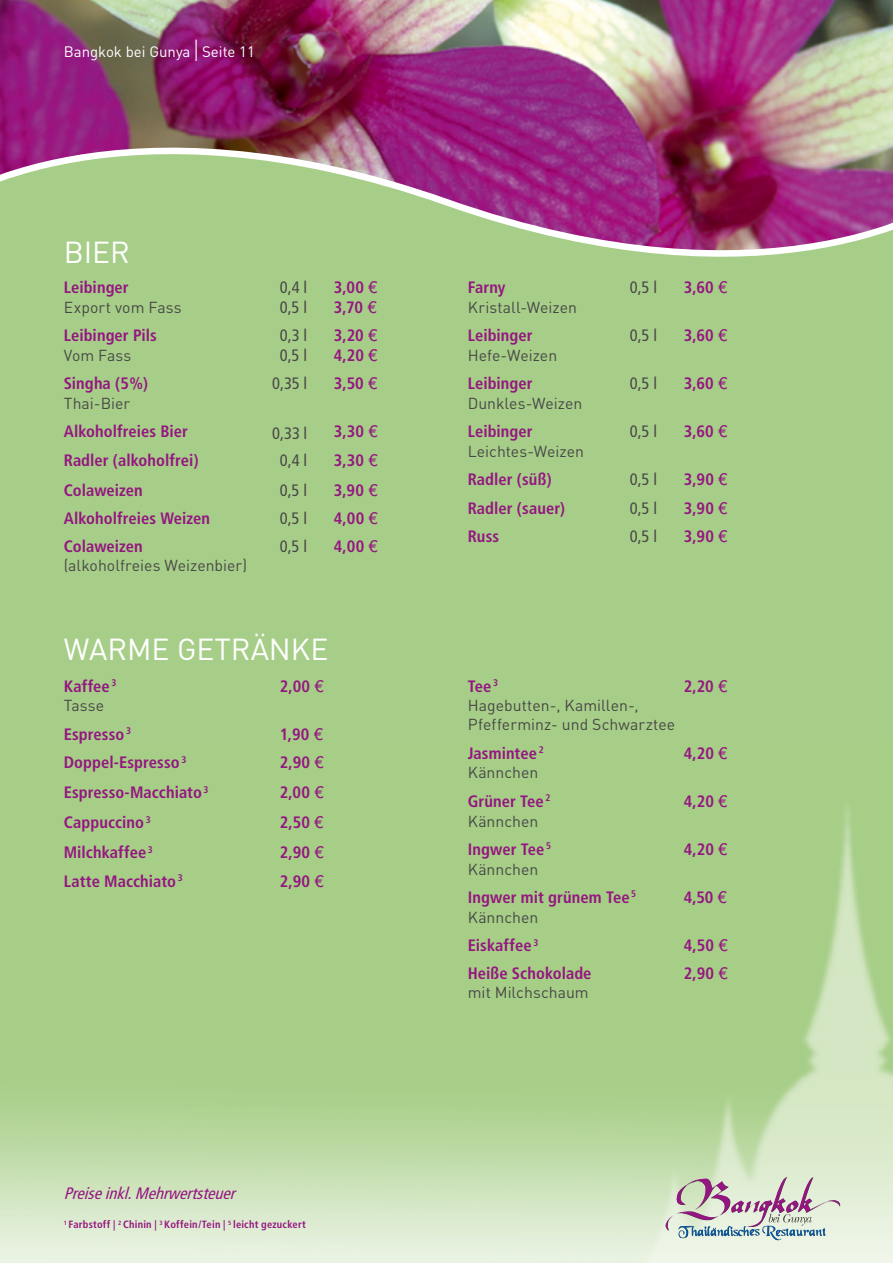
<style>
.page{position:relative;width:893px;height:1263px;background:#a7ce88}
.page>*{position:absolute;margin:0;border:0;box-sizing:border-box;transform-origin:0 0}
.t1{font:30px "DIN";color:#fff}
.t2{font:700 condensed 16.5px "Frutiger";letter-spacing:.005em;color:#941680}
.t3{font:condensed 16.5px "Frutiger";color:#484847}
.t4{font:italic condensed 16.5px "Frutiger";color:#941680}
.t5{font:15.75px/19.8px "DIN";color:#484847}
.t6{font:15px "DIN";color:#fff}
.t7{font:700 condensed 10.5px "Frutiger";letter-spacing:.02em;color:#941680}
.s1{font-size:30px}
.s2{font-family:"LT Euro Money";font-weight:400;font-stretch:normal}
</style>
<div class="page">
<img style="left:0;top:0;width:893px;height:257px">
<img style="left:0;top:808px;width:893px;height:455px">
<svg style="left:665px;top:1176px;width:176px;height:64px;background:#cacac6"></svg>
<p class="t6" style="left:64px;top:42px;width:193px">Bangkok bei Gunya <span class="s1">I</span> Seite 11</p>
<h1 class="t1" style="left:64px;top:233px;width:68px">BIER</h1>
<p class="t2" style="left:64px;top:277px;width:66px">Leibinger</p>
<p class="t3" style="left:280px;top:278px;width:29px">0,4 l</p>
<p class="t2" style="left:334px;top:277px;width:45px">3,00 <span class="s2">5</span></p>
<p class="t5" style="left:64px;top:297px;width:119px">Export vom Fass</p>
<p class="t3" style="left:280px;top:297px;width:29px">0,5 l</p>
<p class="t2" style="left:334px;top:297px;width:44px">3,70 <span class="s2">5</span></p>
<p class="t2" style="left:64px;top:326px;width:95px">Leibinger Pils</p>
<p class="t3" style="left:280px;top:326px;width:29px">0,3 l</p>
<p class="t2" style="left:334px;top:326px;width:45px">3,20 <span class="s2">5</span></p>
<p class="t5" style="left:64px;top:345px;width:69px">Vom Fass</p>
<p class="t3" style="left:280px;top:346px;width:29px">0,5 l</p>
<p class="t2" style="left:334px;top:345px;width:45px">4,20 <span class="s2">5</span></p>
<p class="t2" style="left:64px;top:374px;width:86px">Singha (5%)</p>
<p class="t2" style="left:334px;top:374px;width:45px">3,50 <span class="s2">5</span></p>
<p class="t5" style="left:64px;top:393px;width:68px">Thai-Bier</p>
<p class="t2" style="left:64px;top:422px;width:126px">Alkoholfreies Bier</p>
<p class="t2" style="left:334px;top:422px;width:45px">3,30 <span class="s2">5</span></p>
<p class="t2" style="left:64px;top:450px;width:136px">Radler (alkoholfrei)</p>
<p class="t3" style="left:280px;top:450px;width:29px">0,4 l</p>
<p class="t2" style="left:334px;top:450px;width:45px">3,30 <span class="s2">5</span></p>
<p class="t2" style="left:64px;top:480px;width:80px">Colaweizen</p>
<p class="t3" style="left:280px;top:480px;width:29px">0,5 l</p>
<p class="t2" style="left:334px;top:480px;width:45px">3,90 <span class="s2">5</span></p>
<p class="t2" style="left:64px;top:508px;width:148px">Alkoholfreies Weizen</p>
<p class="t3" style="left:280px;top:509px;width:29px">0,5 l</p>
<p class="t2" style="left:334px;top:508px;width:45px">4,00 <span class="s2">5</span></p>
<p class="t2" style="left:64px;top:537px;width:80px">Colaweizen</p>
<p class="t3" style="left:280px;top:537px;width:29px">0,5 l</p>
<p class="t2" style="left:334px;top:537px;width:45px">4,00 <span class="s2">5</span></p>
<p class="t5" style="left:64px;top:555px;width:185px">(alkoholfreies Weizenbier)</p>
<p class="t3" style="left:272px;top:374px;width:36px">0,35 l</p>
<p class="t3" style="left:272px;top:424px;width:36px">0,33 l</p>
<h1 class="t1" style="left:64px;top:630px;width:266px">WARME GETRÄNKE</h1>
<p class="t2" style="left:64px;top:676px;width:54px">Kaffee <sup>3</sup></p>
<p class="t2" style="left:280px;top:676px;width:45px">2,00 <span class="s2">5</span></p>
<p class="t5" style="left:64px;top:695px;width:42px">Tasse</p>
<p class="t2" style="left:64px;top:724px;width:69px">Espresso <sup>3</sup></p>
<p class="t2" style="left:280px;top:724px;width:45px">1,90 <span class="s2">5</span></p>
<p class="t2" style="left:64px;top:752px;width:124px">Doppel-Espresso <sup>3</sup></p>
<p class="t2" style="left:280px;top:752px;width:45px">2,90 <span class="s2">5</span></p>
<p class="t2" style="left:64px;top:783px;width:146px">Espresso-Macchiato <sup>3</sup></p>
<p class="t2" style="left:280px;top:783px;width:45px">2,00 <span class="s2">5</span></p>
<p class="t2" style="left:64px;top:813px;width:88px">Cappuccino <sup>3</sup></p>
<p class="t2" style="left:280px;top:813px;width:45px">2,50 <span class="s2">5</span></p>
<p class="t2" style="left:64px;top:843px;width:91px">Milchkaffee <sup>3</sup></p>
<p class="t2" style="left:280px;top:843px;width:45px">2,90 <span class="s2">5</span></p>
<p class="t2" style="left:64px;top:871px;width:121px">Latte Macchiato <sup>3</sup></p>
<p class="t2" style="left:280px;top:871px;width:45px">2,90 <span class="s2">5</span></p>
<p class="t4" style="left:64px;top:1184px;width:178px">Preiseinkl.Mehrwertsteuer</p>
<p class="t7" style="left:64px;top:1218px;width:244px"><sup>1</sup> Farbstoff | <sup>2</sup> Chinin | <sup>3</sup> Koffein/Tein | <sup>5</sup> leicht gezuckert</p>
<p class="t2" style="left:468px;top:277px;width:39px">Farny</p>
<p class="t3" style="left:630px;top:278px;width:29px">0,5 l</p>
<p class="t2" style="left:684px;top:277px;width:45px">3,60 <span class="s2">5</span></p>
<p class="t5" style="left:468px;top:297px;width:111px">Kristall-Weizen</p>
<p class="t2" style="left:468px;top:326px;width:66px">Leibinger</p>
<p class="t3" style="left:630px;top:326px;width:29px">0,5 l</p>
<p class="t2" style="left:684px;top:326px;width:45px">3,60 <span class="s2">5</span></p>
<p class="t5" style="left:468px;top:345px;width:91px">Hefe-Weizen</p>
<p class="t2" style="left:468px;top:374px;width:66px">Leibinger</p>
<p class="t3" style="left:630px;top:374px;width:29px">0,5 l</p>
<p class="t2" style="left:684px;top:374px;width:45px">3,60 <span class="s2">5</span></p>
<p class="t5" style="left:468px;top:393px;width:116px">Dunkles-Weizen</p>
<p class="t2" style="left:468px;top:422px;width:66px">Leibinger</p>
<p class="t3" style="left:630px;top:422px;width:29px">0,5 l</p>
<p class="t2" style="left:684px;top:422px;width:45px">3,60 <span class="s2">5</span></p>
<p class="t5" style="left:468px;top:441px;width:118px">Leichtes-Weizen</p>
<p class="t2" style="left:468px;top:470px;width:85px">Radler (süß)</p>
<p class="t3" style="left:630px;top:470px;width:29px">0,5 l</p>
<p class="t2" style="left:684px;top:470px;width:45px">3,90 <span class="s2">5</span></p>
<p class="t2" style="left:468px;top:498px;width:99px">Radler (sauer)</p>
<p class="t3" style="left:630px;top:498px;width:29px">0,5 l</p>
<p class="t2" style="left:684px;top:498px;width:45px">3,90 <span class="s2">5</span></p>
<p class="t2" style="left:468px;top:526px;width:33px">Russ</p>
<p class="t3" style="left:630px;top:527px;width:29px">0,5 l</p>
<p class="t2" style="left:684px;top:526px;width:45px">3,90 <span class="s2">5</span></p>
<p class="t2" style="left:468px;top:676px;width:32px">Tee <sup>3</sup></p>
<p class="t2" style="left:684px;top:676px;width:45px">2,20 <span class="s2">5</span></p>
<p class="t5" style="left:468px;top:695px;width:209px">Hagebutten-, Kamillen-,<br>Pfefferminz- und Schwarztee</p>
<p class="t2" style="left:468px;top:743px;width:77px">Jasmintee <sup>2</sup></p>
<p class="t2" style="left:684px;top:743px;width:45px">4,20 <span class="s2">5</span></p>
<p class="t5" style="left:468px;top:762px;width:72px">Kännchen</p>
<p class="t2" style="left:468px;top:791px;width:84px">Grüner Tee <sup>2</sup></p>
<p class="t2" style="left:684px;top:791px;width:45px">4,20 <span class="s2">5</span></p>
<p class="t5" style="left:468px;top:811px;width:72px">Kännchen</p>
<p class="t2" style="left:468px;top:839px;width:85px">Ingwer Tee <sup>5</sup></p>
<p class="t2" style="left:684px;top:839px;width:45px">4,20 <span class="s2">5</span></p>
<p class="t5" style="left:468px;top:859px;width:72px">Kännchen</p>
<p class="t2" style="left:468px;top:887px;width:170px">Ingwer mit grünem Tee <sup>5</sup></p>
<p class="t2" style="left:684px;top:887px;width:44px">4,50 <span class="s2">5</span></p>
<p class="t5" style="left:468px;top:907px;width:72px">Kännchen</p>
<p class="t2" style="left:468px;top:935px;width:72px">Eiskaffee <sup>3</sup></p>
<p class="t2" style="left:684px;top:935px;width:45px">4,50 <span class="s2">5</span></p>
<p class="t2" style="left:468px;top:964px;width:125px">Heiße Schokolade</p>
<p class="t2" style="left:684px;top:964px;width:45px">2,90 <span class="s2">5</span></p>
<p class="t5" style="left:468px;top:982px;width:122px">mit Milchschaum</p>
</div>
